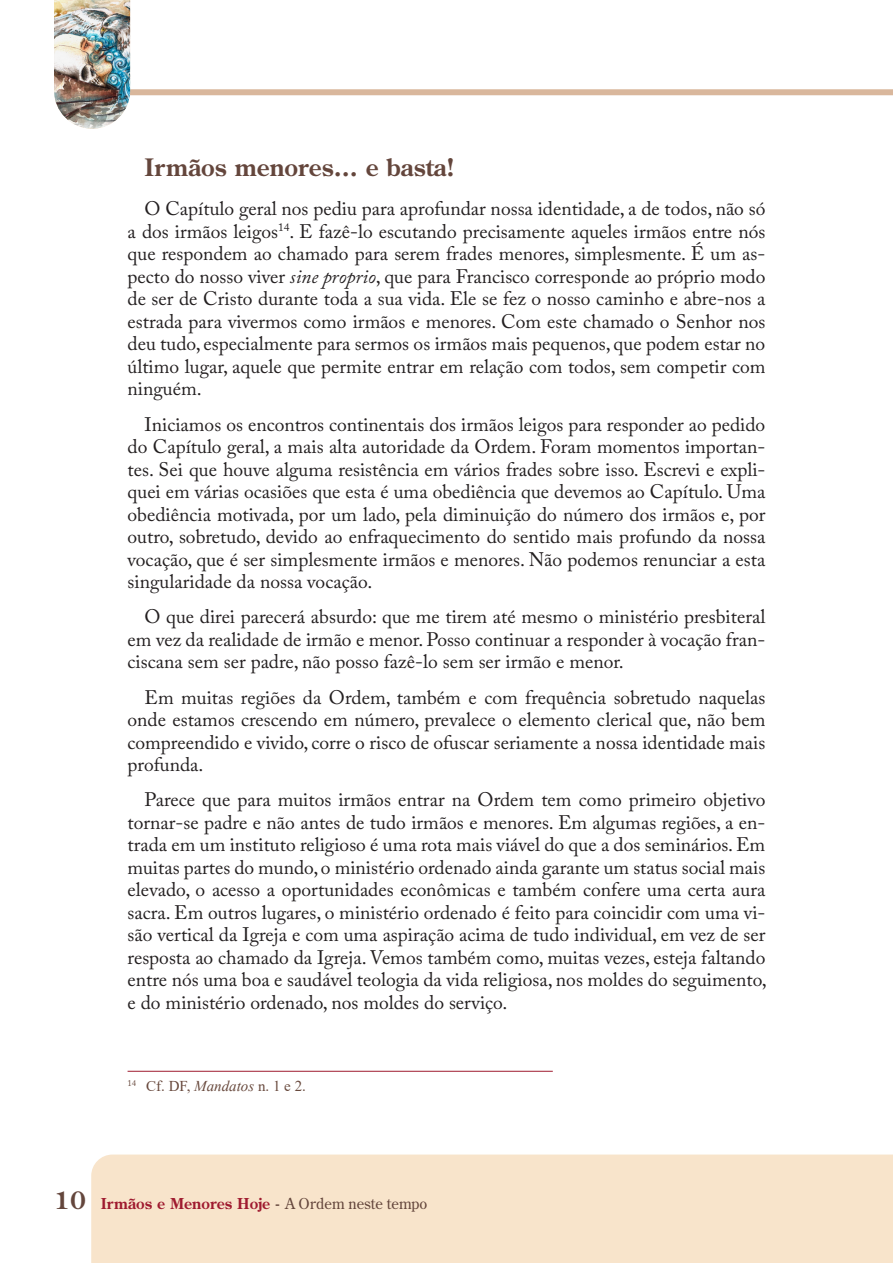
<style>
.page{position:relative;width:893px;height:1263px;background:#fff}
.page>*{position:absolute;margin:0;border:0;box-sizing:border-box;transform-origin:0 0}
.Paragrafi{font:700 24px "Century Old Style Std";color:#64463c}
.Testo_principale{font:19.5px/22.5px "Adobe Caslon Pro";color:#231f20;text-align:justify}
.t1{font:700 15px "Century Old Style Std";color:#9f1a2f}
.Note{font:15px "Times New Roman";color:#68493d}
.s1{font-style:italic}
.s2{font-size:24.15px;color:#64463c}
.s3{color:#64463c}
.s4{font-weight:400;color:#64463c}
</style>
<div class="page">
<div style="left:91px;top:1154px;width:802px;height:109px;background:#f8e4cb"></div>
<div style="left:111px;top:89px;width:782px;height:6px;background:#d9b79c"></div>
<img style="left:54px;top:0;width:76px;height:129px">
<hr style="left:128px;top:1071px;width:425px;height:1px;background:#9f1a2f">
<p class="Paragrafi" style="left:145px;top:151px;width:312px">Irmãos menores… e basta!</p>
<p class="Testo_principale" style="left:128px;top:197px;width:639px;text-indent:17px">O Capítulo geral nos pediu para aprofundar nossa identidade, a de todos, não só a dos irmãos leigos<sup>14</sup>. E fazê-lo escutando precisamente aqueles irmãos entre nós que respondem ao chamado para serem frades menores, simplesmente. É um as&shy;pecto do nosso viver <span class="s1">sine proprio</span>, que para Francisco corresponde ao próprio modo de ser de Cristo durante toda a sua vida. Ele se fez o nosso caminho e abre-nos a estrada para vivermos como irmãos e menores. Com este chamado o Senhor nos deu tudo, especialmente para sermos os irmãos mais pequenos, que podem estar no último lugar, aquele que permite entrar em relação com todos, sem competir com ninguém.</p>
<p class="Testo_principale" style="left:128px;top:413px;width:639px;text-indent:17px">Iniciamos os encontros continentais dos irmãos leigos para responder ao pedido do Capítulo geral, a mais alta autoridade da Ordem. Foram momentos importan&shy;tes. Sei que houve alguma resistência em vários frades sobre isso. Escrevi e expli&shy;quei em várias ocasiões que esta é uma obediência que devemos ao Capítulo. Uma obediência motivada, por um lado, pela diminuição do número dos irmãos e, por outro, sobretudo, devido ao enfraquecimento do sentido mais profundo da nossa vocação, que é ser simplesmente irmãos e menores. Não podemos renunciar a esta singularidade da nossa vocação.</p>
<p class="Testo_principale" style="left:128px;top:605px;width:639px;text-indent:17px">O que direi parecerá absurdo: que me tirem até mesmo o ministério presbiteral em vez da realidade de irmão e menor. Posso continuar a responder à vocação fran&shy;ciscana sem ser padre, não posso fazê-lo sem ser irmão e menor.</p>
<p class="Testo_principale" style="left:128px;top:686px;width:639px;text-indent:17px">Em muitas regiões da Ordem, também e com frequência sobretudo naquelas onde estamos crescendo em número, prevalece o elemento clerical que, não bem compreendido e vivido, corre o risco de ofuscar seriamente a nossa identidade mais profunda.</p>
<p class="Testo_principale" style="left:128px;top:788px;width:641px;text-indent:17px">Parece que para muitos irmãos entrar na Ordem tem como primeiro objetivo tornar-se padre e não antes de tudo irmãos e menores. Em algumas regiões, a en&shy;trada em um instituto religioso é uma rota mais viável do que a dos seminários. Em muitas partes do mundo, o ministério ordenado ainda garante um status social mais elevado, o acesso a oportunidades econômicas e também confere uma certa aura sacra. Em outros lugares, o ministério ordenado é feito para coincidir com uma vi&shy;são vertical da Igreja e com uma aspiração acima de tudo individual, em vez de ser resposta ao chamado da Igreja. Vemos também como, muitas vezes, esteja faltando entre nós uma boa e saudável teologia da vida religiosa, nos moldes do seguimento, e do ministério ordenado, nos moldes do serviço.</p>
<p class="Note" style="left:128px;top:1075px;width:180px"><sup>14</sup> Cf. DF, <span class="s1">Mandatos</span> n. 1 e 2.</p>
<p class="t1" style="left:54px;top:1193px;width:375px"><span class="s2">10</span> Irmãos e Menores Hoje <span class="s3">-</span> <span class="s4">A Ordem neste tempo</span></p>
</div>
